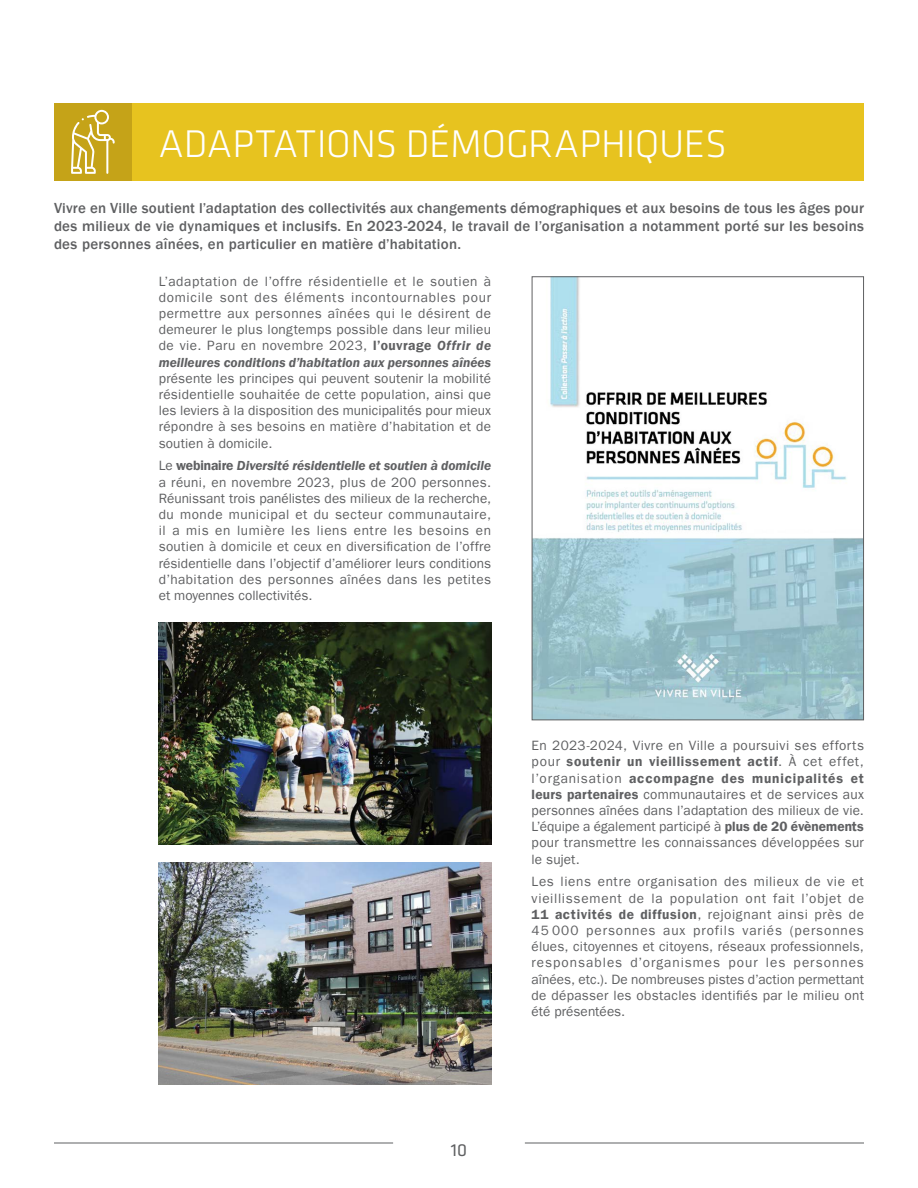
<style>
.page{position:relative;width:918px;height:1188px;background:#fff}
.page>*{position:absolute;margin:0;border:0;box-sizing:border-box;transform-origin:0 0}
.t1{font:300 40.05px "Klavika Basic";letter-spacing:-.01em;color:#fff}
.t2{font:18px "Klavika Basic";color:#5f6062}
.t3{font:500 15px/18px "Franklin Gothic LT Pro";letter-spacing:.015em;color:#5f6062;text-align:justify}
.t4{font:13.5px/16.2px "Franklin Gothic LT Pro";letter-spacing:.025em;color:#5f6062;text-align:justify}
.t5{font:13.5px/16.2px "Franklin Gothic LT Pro Dm";letter-spacing:.055em;color:#5f6062}
.t6{font:13.5px "Franklin Gothic LT Pro Dm It";color:#5f6062}
.t7{font:13.5px/16.2px "Franklin Gothic LT Pro";letter-spacing:.05em;color:#5f6062}
.s1{font-family:"Franklin Gothic LT Pro Dm"}
.s2{font-family:"Franklin Gothic LT Pro Dm It"}
.s3{font-family:"Franklin Gothic LT Pro"}
</style>
<div class="page">
<hr style="left:54px;top:1143px;width:339px;height:1px;background:#5f6062">
<hr style="left:525px;top:1143px;width:339px;height:1px;background:#5f6062">
<img style="left:534px;top:278px;width:328px;height:440px">
<div style="left:532px;top:276px;width:332px;height:444px;border:1px solid #5f6062"></div>
<div style="left:132px;top:103px;width:732px;height:78px;background:#e7c31f"></div>
<svg style="left:54px;top:103px;width:78px;height:78px;background:#cbad31"></svg>
<img style="left:159px;top:623px;width:332px;height:221px">
<img style="left:159px;top:863px;width:332px;height:221px">
<h1 class="t1" style="left:159px;top:119px;width:570px">ADAPTATIONS DÉMOGRAPHIQUES</h1>
<p class="t3" style="left:54px;top:199px;width:812px">Vivre en Ville soutient l’adaptation des collectivités aux changements démographiques et aux besoins de tous les âges pour des milieux de vie dynamiques et inclusifs. En 2023-2024, le travail de l’organisation a notamment porté sur les besoins des personnes aînées, en particulier en matière d’habitation.</p>
<p class="t4" style="left:159px;top:273px;width:334px">L’adaptation de l’offre résidentielle et le soutien à domicile sont des éléments incontournables pour permettre aux personnes aînées qui le désirent de demeurer le plus longtemps possible dans leur milieu de vie. Paru en novembre 2023, <span class="s1">l’ouvrage</span> <span class="s2">Offrir de</span></p>
<p class="t6" style="left:159px;top:355px;width:334px">meilleures conditions d’habitation aux personnes aînées</p>
<p class="t4" style="left:159px;top:370px;width:334px">présente les principes qui peuvent soutenir la mobilité résidentielle souhaitée de cette population, ainsi que les leviers à la disposition des municipalités pour mieux répondre à ses besoins en matière d’habitation et de soutien à domicile.</p>
<p class="t6" style="left:159px;top:458px;width:334px"><span class="s3">Le</span> <span class="s1">webinaire</span> Diversité résidentielle et soutien à domicile</p>
<p class="t4" style="left:159px;top:474px;width:334px">a réuni, en novembre 2023, plus de 200 personnes.<br>Réunissant trois panélistes des milieux de la recherche, du monde municipal et du secteur communautaire, il a mis en lumière les liens entre les besoins en soutien à domicile et ceux en diversification de l’offre résidentielle dans l’objectif d’améliorer leurs conditions d’habitation des personnes aînées dans les petites et moyennes collectivités.</p>
<h2 class="t2" style="left:451px;top:1138px;width:18px">10</h2>
<p class="t4" style="left:532px;top:738px;width:334px">En 2023-2024, Vivre en Ville a poursuivi ses efforts</p>
<p class="t5" style="left:532px;top:754px;width:334px"><span class="s3">pour</span> soutenir un vieillissement actif<span class="s3">. À cet effet, l’organisation</span> accompagne des municipalités et</p>
<p class="t4" style="left:532px;top:786px;width:334px"><span class="s1">leurs partenaires</span> communautaires et de services aux personnes aînées dans l’adaptation des milieux de vie.<br>L’équipe a également participé à <span class="s1">plus de 20 évènements </span>pour transmettre les connaissances développées sur le sujet.</p>
<p class="t7" style="left:532px;top:874px;width:334px">Les liens entre organisation des milieux de vie et vieillissement de la population ont fait l’objet de</p>
<p class="t5" style="left:532px;top:906px;width:334px">11 activités de diffusion<span class="s3">, rejoignant ainsi près de</span></p>
<p class="t4" style="left:532px;top:923px;width:334px">45 000 personnes aux profils variés (personnes élues, citoyennes et citoyens, réseaux professionnels, responsables d’organismes pour les personnes aînées, etc.). De nombreuses pistes d’action permettant de dépasser les obstacles identifiés par le milieu ont été présentées.</p>
</div>
